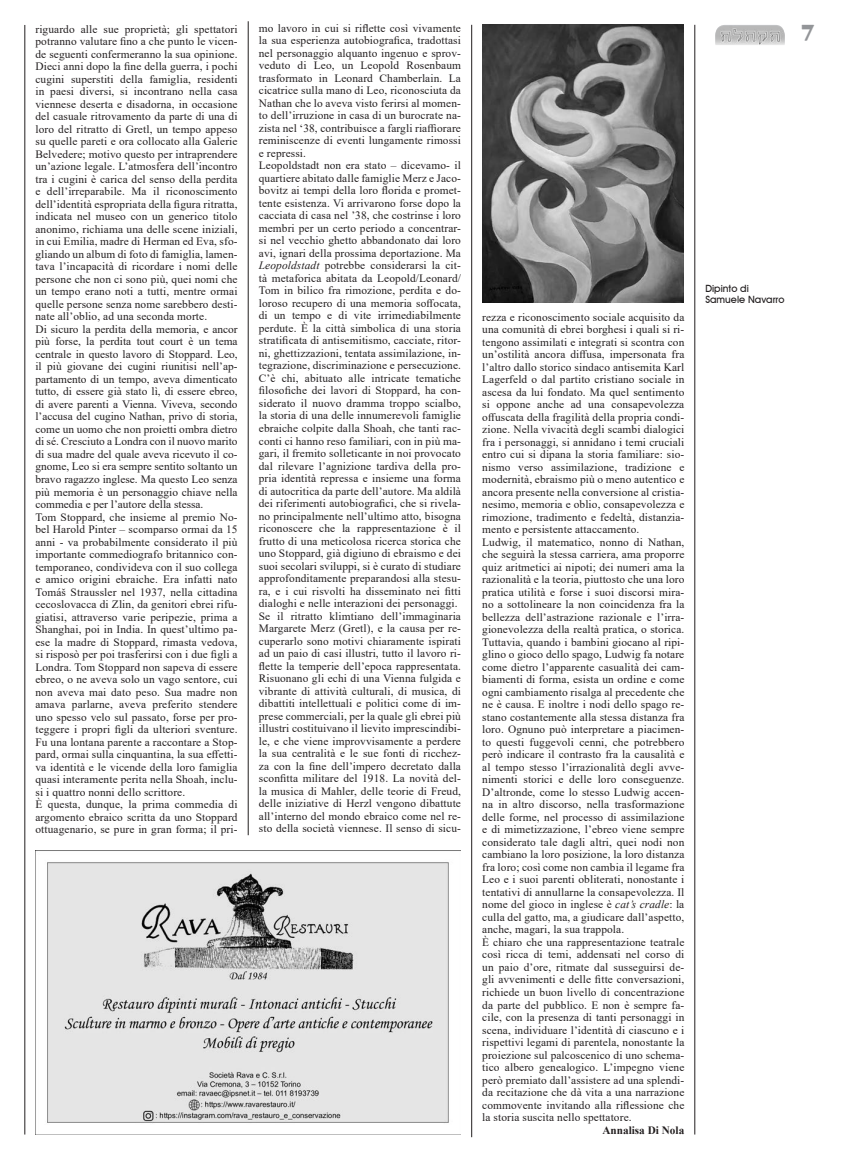
<style>
.page{position:relative;width:851px;height:1170px;background:#fff}
.page>*{position:absolute;margin:0;border:0;box-sizing:border-box;transform-origin:0 0}
.t1{font:900 22.5px "Garamond IT Cby BT";color:#939598}
.Testo_Articoli{font:11.25px/12.5px "Times New Roman";letter-spacing:.01em;color:#231f20;text-align:justify}
.firma{font:700 11.25px "Times New Roman";color:#231f20}
.Didascalia{font:500 10px "Avant Garde IT Cby BT";color:#231f20}
.s1{font-style:italic}
</style>
<div class="page">
<hr style="left:25px;top:25px;width:1px;height:1109px;background:#231f20">
<img style="left:721px;top:25px;width:59px;height:1px">
<hr style="left:694px;top:25px;width:1px;height:1109px;background:#231f20">
<img style="left:715px;top:26px;width:69px;height:19px">
<hr style="left:248px;top:21px;width:1px;height:814px;background:#231f20">
<hr style="left:471px;top:25px;width:1px;height:1112px;background:#231f20">
<img style="left:35px;top:850px;width:426px;height:284px">
<img style="left:482px;top:25px;width:201px;height:277px">
<p class="Testo_Articoli" style="left:35px;top:22px;width:204px">riguardo alle sue proprietà; gli spettatori potranno valutare fino a che punto le vicen&shy;de seguenti confermeranno la sua opinione.</p>
<p class="Testo_Articoli" style="left:35px;top:60px;width:204px">Dieci anni dopo la fine della guerra, i pochi cugini superstiti della famiglia, residenti in paesi diversi, si incontrano nella casa viennese deserta e disadorna, in occasione del casuale ritrovamento da parte di una di loro del ritratto di Gretl, un tempo appeso su quelle pareti e ora collocato alla Galerie Belvedere; motivo questo per intraprendere un’azione legale. L’atmosfera dell’incontro tra i cugini è carica del senso della perdita e dell’irreparabile. Ma il riconoscimento dell’identità espropriata della figura ritratta, indicata nel museo con un generico titolo anonimo, richiama una delle scene iniziali, in cui Emilia, madre di Herman ed Eva, sfo&shy;gliando un album di foto di famiglia, lamen&shy;tava l’incapacità di ricordare i nomi delle persone che non ci sono più, quei nomi che un tempo erano noti a tutti, mentre ormai quelle persone senza nome sarebbero desti&shy;nate all’oblio, ad una seconda morte.</p>
<p class="Testo_Articoli" style="left:35px;top:322px;width:204px">Di sicuro la perdita della memoria, e ancor più forse, la perdita tout court è un tema centrale in questo lavoro di Stoppard. Leo, il più giovane dei cugini riunitisi nell’ap&shy;partamento di un tempo, aveva dimenticato tutto, di essere già stato lì, di essere ebreo, di avere parenti a Vienna. Viveva, secondo l’accusa del cugino Nathan, privo di storia, come un uomo che non proietti ombra dietro di sé. Cresciuto a Londra con il nuovo marito di sua madre del quale aveva ricevuto il co&shy;gnome, Leo si era sempre sentito soltanto un bravo ragazzo inglese. Ma questo Leo senza più memoria è un personaggio chiave nella commedia e per l’autore della stessa.</p>
<p class="Testo_Articoli" style="left:35px;top:510px;width:204px">Tom Stoppard, che insieme al premio No&shy;bel Harold Pinter – scomparso ormai da 15 anni - va probabilmente considerato il più importante commediografo britannico con&shy;temporaneo, condivideva con il suo collega e amico origini ebraiche. Era infatti nato Tomáš Straussler nel 1937, nella cittadina cecoslovacca di Zlin, da genitori ebrei rifu&shy;giatisi, attraverso varie peripezie, prima a Shanghai, poi in India. In quest’ultimo pa&shy;ese la madre di Stoppard, rimasta vedova, si risposò per poi trasferirsi con i due figli a Londra. Tom Stoppard non sapeva di essere ebreo, o ne aveva solo un vago sentore, cui non aveva mai dato peso. Sua madre non amava parlarne, aveva preferito stendere uno spesso velo sul passato, forse per pro&shy;teggere i propri figli da ulteriori sventure.<br>Fu una lontana parente a raccontare a Stop&shy;pard, ormai sulla cinquantina, la sua effetti&shy;va identità e le vicende della loro famiglia quasi interamente perita nella Shoah, inclu&shy;si i quattro nonni dello scrittore.</p>
<p class="Testo_Articoli" style="left:35px;top:797px;width:204px">È questa, dunque, la prima commedia di argomento ebraico scritta da uno Stoppard ottuagenario, se pure in gran forma; il pri-</p>
<p class="Testo_Articoli" style="left:259px;top:21px;width:204px">mo lavoro in cui si riflette così vivamente la sua esperienza autobiografica, tradottasi nel personaggio alquanto ingenuo e sprov&shy;veduto di Leo, un Leopold Rosenbaum trasformato in Leonard Chamberlain. La cicatrice sulla mano di Leo, riconosciuta da Nathan che lo aveva visto ferirsi al momen&shy;to dell’irruzione in casa di un burocrate na&shy;zista nel ‘38, contribuisce a fargli riaffiorare reminiscenze di eventi lungamente rimossi e repressi.</p>
<p class="Testo_Articoli" style="left:259px;top:159px;width:204px">Leopoldstadt non era stato – dicevamo- il quartiere abitato dalle famiglie Merz e Jaco&shy;bovitz ai tempi della loro florida e promet&shy;tente esistenza. Vi arrivarono forse dopo la cacciata di casa nel ’38, che costrinse i loro membri per un certo periodo a concentrar&shy;si nel vecchio ghetto abbandonato dai loro avi, ignari della prossima deportazione. Ma <span class="s1">Leopoldstadt</span> potrebbe considerarsi la cit&shy;tà metaforica abitata da Leopold/Leonard/ Tom in bilico fra rimozione, perdita e do&shy;loroso recupero di una memoria soffocata, di un tempo e di vite irrimediabilmente perdute. È la città simbolica di una storia stratificata di antisemitismo, cacciate, ritor&shy;ni, ghettizzazioni, tentata assimilazione, in&shy;tegrazione, discriminazione e persecuzione.</p>
<p class="Testo_Articoli" style="left:259px;top:371px;width:204px">C’è chi, abituato alle intricate tematiche filosofiche dei lavori di Stoppard, ha con&shy;siderato il nuovo dramma troppo scialbo, la storia di una delle innumerevoli famiglie ebraiche colpite dalla Shoah, che tanti rac&shy;conti ci hanno reso familiari, con in più ma&shy;gari, il fremito solleticante in noi provocato dal rilevare l’agnizione tardiva della pro&shy;pria identità repressa e insieme una forma di autocritica da parte dell’autore. Ma aldilà dei riferimenti autobiografici, che si rivela&shy;no principalmente nell’ultimo atto, bisogna riconoscere che la rappresentazione è il frutto di una meticolosa ricerca storica che uno Stoppard, già digiuno di ebraismo e dei suoi secolari sviluppi, si è curato di studiare approfonditamente preparandosi alla stesu&shy;ra, e i cui risvolti ha disseminato nei fitti dialoghi e nelle interazioni dei personaggi.</p>
<p class="Testo_Articoli" style="left:259px;top:609px;width:204px">Se il ritratto klimtiano dell’immaginaria Margarete Merz (Gretl), e la causa per re&shy;cuperarlo sono motivi chiaramente ispirati ad un paio di casi illustri, tutto il lavoro ri&shy;flette la temperie dell’epoca rappresentata.<br>Risuonano gli echi di una Vienna fulgida e vibrante di attività culturali, di musica, di dibattiti intellettuali e politici come di im&shy;prese commerciali, per la quale gli ebrei più illustri costituivano il lievito imprescindibi&shy;le, e che viene improvvisamente a perdere la sua centralità e le sue fonti di ricchez&shy;za con la fine dell’impero decretato dalla sconfitta militare del 1918. La novità del&shy;la musica di Mahler, delle teorie di Freud, delle iniziative di Herzl vengono dibattute all’interno del mondo ebraico come nel re&shy;sto della società viennese. Il senso di sicu-</p>
<p class="Testo_Articoli" style="left:482px;top:310px;width:204px">rezza e riconoscimento sociale acquisito da una comunità di ebrei borghesi i quali si ri&shy;tengono assimilati e integrati si scontra con un’ostilità ancora diffusa, impersonata fra l’altro dallo storico sindaco antisemita Karl Lagerfeld o dal partito cristiano sociale in ascesa da lui fondato. Ma quel sentimento si oppone anche ad una consapevolezza offuscata della fragilità della propria condi&shy;zione. Nella vivacità degli scambi dialogici fra i personaggi, si annidano i temi cruciali entro cui si dipana la storia familiare: sio&shy;nismo verso assimilazione, tradizione e modernità, ebraismo più o meno autentico e ancora presente nella conversione al cristia&shy;nesimo, memoria e oblio, consapevolezza e rimozione, tradimento e fedeltà, distanzia&shy;mento e persistente attaccamento.</p>
<p class="Testo_Articoli" style="left:482px;top:535px;width:204px">Ludwig, il matematico, nonno di Nathan, che seguirà la stessa carriera, ama proporre quiz aritmetici ai nipoti; dei numeri ama la razionalità e la teoria, piuttosto che una loro pratica utilità e forse i suoi discorsi mira&shy;no a sottolineare la non coincidenza fra la bellezza dell’astrazione razionale e l’irra&shy;gionevolezza della realtà pratica, o storica.<br>Tuttavia, quando i bambini giocano al ripi&shy;glino o gioco dello spago, Ludwig fa notare come dietro l’apparente casualità dei cam&shy;biamenti di forma, esista un ordine e come ogni cambiamento risalga al precedente che ne è causa. E inoltre i nodi dello spago re&shy;stano costantemente alla stessa distanza fra loro. Ognuno può interpretare a piacimen&shy;to questi fuggevoli cenni, che potrebbero però indicare il contrasto fra la causalità e al tempo stesso l’irrazionalità degli avve&shy;nimenti storici e delle loro conseguenze.<br>D’altronde, come lo stesso Ludwig accen&shy;na in altro discorso, nella trasformazione delle forme, nel processo di assimilazione e di mimetizzazione, l’ebreo viene sempre considerato tale dagli altri, quei nodi non cambiano la loro posizione, la loro distanza fra loro; così come non cambia il legame fra Leo e i suoi parenti obliterati, nonostante i tentativi di annullarne la consapevolezza. Il nome del gioco in inglese è <span class="s1">cat’s cradle</span>: la culla del gatto, ma, a giudicare dall’aspetto, anche, magari, la sua trappola.</p>
<p class="Testo_Articoli" style="left:482px;top:935px;width:204px">È chiaro che una rappresentazione teatrale così ricca di temi, addensati nel corso di un paio d’ore, ritmate dal susseguirsi de&shy;gli avvenimenti e delle fitte conversazioni, richiede un buon livello di concentrazione da parte del pubblico. E non è sempre fa&shy;cile, con la presenza di tanti personaggi in scena, individuare l’identità di ciascuno e i rispettivi legami di parentela, nonostante la proiezione sul palcoscenico di uno schema&shy;tico albero genealogico. L’impegno viene però premiato dall’assistere ad una splendi&shy;da recitazione che dà vita a una narrazione commovente invitando alla riflessione che la storia suscita nello spettatore.</p>
<p class="firma" style="left:602px;top:1121px;width:83px">Annalisa Di Nola</p>
<h1 class="t1" style="left:800px;top:18px;width:16px">7</h1>
<p class="Didascalia" style="left:705px;top:282px;width:45px">Dipinto di</p>
<p class="Didascalia" style="left:705px;top:293px;width:81px">Samuele Navarro</p>
</div>
